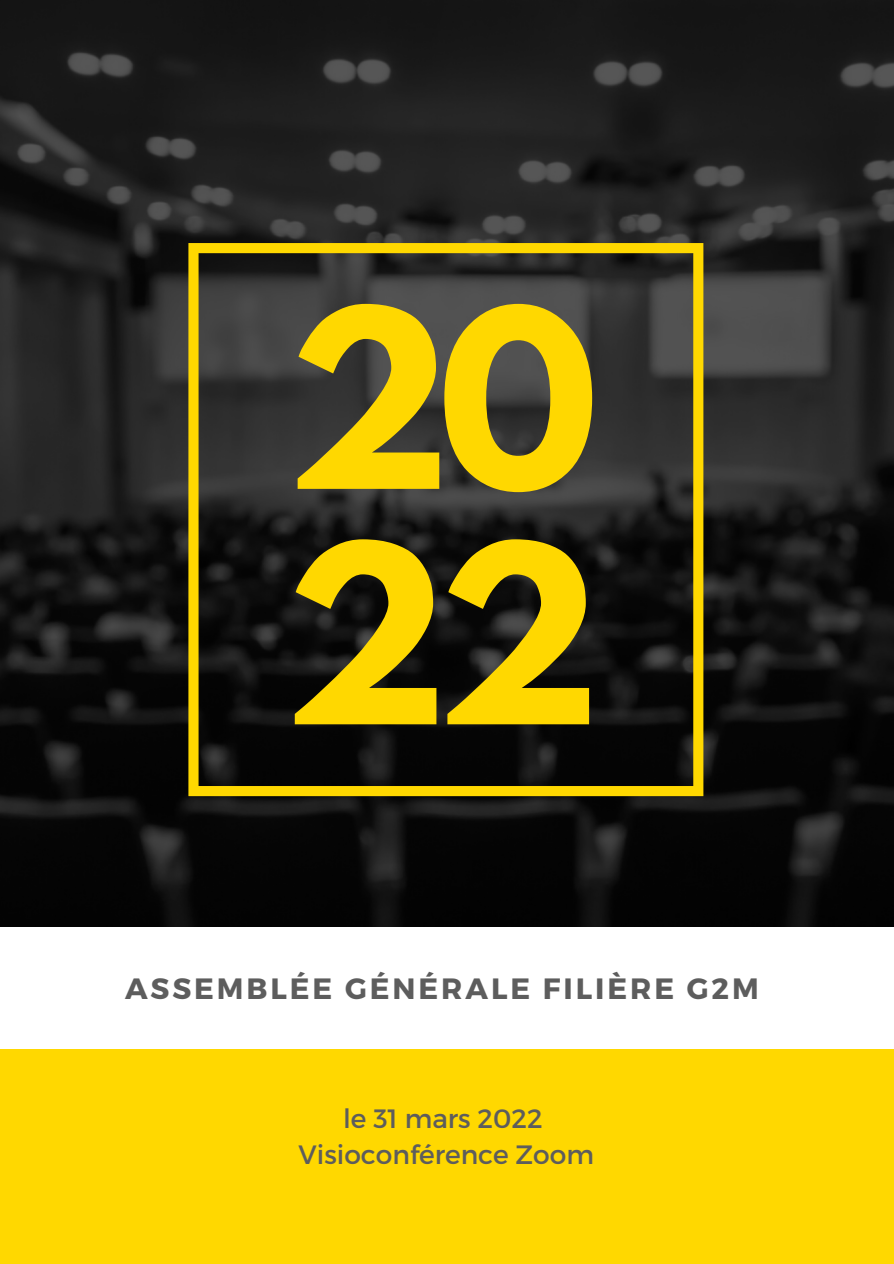
<style>
.page{position:relative;width:894px;height:1264px;background:#fff}
.page>*{position:absolute;margin:0;border:0;box-sizing:border-box;transform-origin:0 0}
.t1{font:700 220.05px/235.4px "League Spartan";color:#ffd800}
.t2{font:700 29.4px "Montserrat";letter-spacing:.1em;color:#5d5d5d}
.t3{font:26.55px "Montserrat";color:#5d5d5d}
</style>
<div class="page">
<img style="left:0;top:0;width:893px;height:927px">
<svg style="left:188px;top:243px;width:515px;height:553px;background:#353222"></svg>
<div style="left:0;top:1026px;width:893px;height:237px;background:#ffd800"></div>
<div style="left:0;top:927px;width:893px;height:121px;background:#fff"></div>
<p class="t1" style="left:282px;top:310px;width:320px">20<br>22</p>
<p class="t2" style="left:125px;top:969px;width:635px">ASSEMBLÉE GÉNÉRALE FILIÈRE G2M</p>
<p class="t3" style="left:343px;top:1100px;width:201px">le 31 mars 2022</p>
<p class="t3" style="left:298px;top:1136px;width:297px">Visioconférence Zoom</p>
</div>
